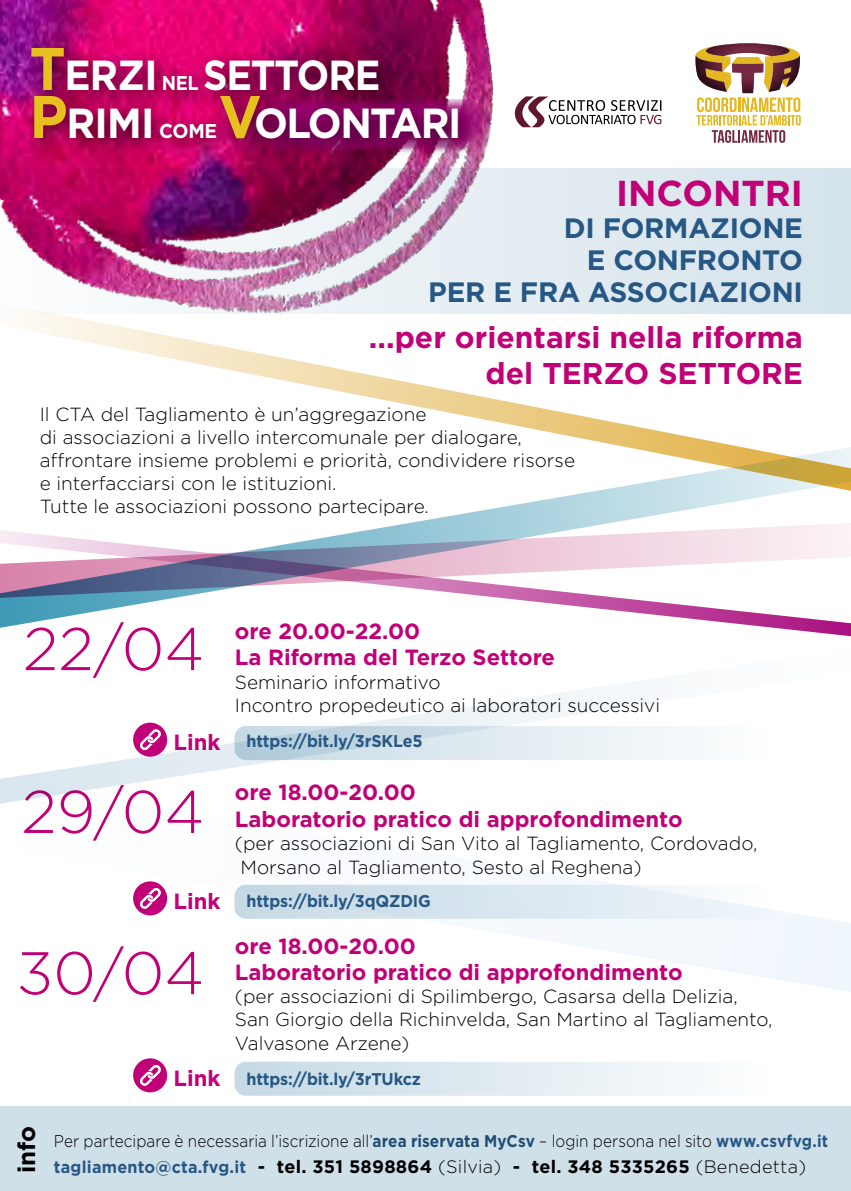
<style>
.page{position:relative;width:851px;height:1191px;background:#fff}
.page>*{position:absolute;margin:0;border:0;box-sizing:border-box;transform-origin:0 0}
.t1{font:300 60px "Gotham";color:#c10077}
.t2{font:700 42px "Gotham";letter-spacing:-.03em;color:#fff;scale:.95 1}
.t3{font:700 42px "Gotham";letter-spacing:-.03em;color:#fff;scale:.93 1}
.t4{font:700 36px "Gotham";color:#c10077}
.t5{font:700 30px "Gotham";color:#c10077}
.t6{font:700 28px "Gotham";letter-spacing:-.01em;color:#275885}
.t7{font:700 24px "Gotham";color:#000}
.t8{font:700 22px "Gotham";color:#c10077}
.t9{font:300 19px "Gotham";color:#000}
.t10{font:700 18px "Gotham";letter-spacing:.015em;color:#000}
.t11{font:300 17px "Gotham";color:#000;scale:.9 1}
.t12{font:700 17px "Gotham";letter-spacing:-.01em;color:#275885;scale:.95 1}
.s1{font-size:60px;color:#e7c01f}
.s2{font-size:20px}
.s3{font-weight:700;color:#214d74}
.s4{font-weight:700;color:#275885}
.s5{font-size:17px;color:#275885}
.s6{font-weight:300}
</style>
<div class="page">
<img style="left:0;top:0;width:569px;height:169px">
<div style="left:0;top:1106px;width:850px;height:85px;background:#d0e0e9"></div>
<div style="left:234px;top:1061px;width:538px;height:34px;background:linear-gradient(to right,#c6dae5,#fefefe);border-radius:11px"></div>
<img style="left:509px;top:88px;width:153px;height:23px">
<svg style="left:509px;top:96px;width:152px;height:31px"></svg>
<div style="left:19px;top:35px;width:463px;height:128px;background:#000;opacity:.75"></div>
<svg style="left:695px;top:43px;width:106px;height:100px"></svg>
<svg style="left:22px;top:314px;width:647px;height:119px"></svg>
<svg style="left:133px;top:877px;width:717px;height:115px"></svg>
<svg style="left:433px;top:433px;width:417px;height:86px"></svg>
<svg style="left:0;top:600px;width:850px;height:37px"></svg>
<svg style="left:0;top:519px;width:850px;height:81px"></svg>
<svg style="left:0;top:684px;width:683px;height:120px"></svg>
<img style="left:0;top:169px;width:850px;height:145px">
<div style="left:133px;top:722px;width:34px;height:34px;background:#c10077;border-radius:50%"></div>
<svg style="left:140px;top:729px;width:21px;height:21px"></svg>
<div style="left:133px;top:881px;width:34px;height:34px;background:#c10077;border-radius:50%"></div>
<svg style="left:140px;top:888px;width:21px;height:21px"></svg>
<div style="left:133px;top:1058px;width:34px;height:34px;background:#c10077;border-radius:50%"></div>
<svg style="left:140px;top:1065px;width:21px;height:21px"></svg>
<p class="t3" style="left:29px;top:51px;width:379px"><span class="s1">T</span>ERZI <span class="s2">NEL</span> SETTORE</p>
<p class="t2" style="left:29px;top:99px;width:456px"><span class="s1">P</span>RIMI <span class="s2">COME</span><span class="s1">V</span>OLONTARI</p>
<p class="t4" style="left:616px;top:172px;width:188px">INCONTRI</p>
<p class="t6" style="left:563px;top:212px;width:241px">DI FORMAZIONE</p>
<p class="t6" style="left:586px;top:244px;width:218px">E CONFRONTO</p>
<p class="t6" style="left:428px;top:276px;width:376px">PER E FRA ASSOCIAZIONI</p>
<p class="t5" style="left:369px;top:320px;width:435px">...per orientarsi nella riforma</p>
<p class="t5" style="left:485px;top:356px;width:319px">del TERZO SETTORE</p>
<p class="t9" style="left:40px;top:404px;width:388px">Il CTA del Tagliamento è un’aggregazione</p>
<p class="t9" style="left:40px;top:427px;width:483px">di associazioni a livello intercomunale per dialogare,</p>
<p class="t9" style="left:40px;top:450px;width:537px">affrontare insieme problemi e priorità, condividere risorse</p>
<p class="t9" style="left:40px;top:473px;width:298px">e interfacciarsi con le istituzioni.</p>
<p class="t9" style="left:40px;top:496px;width:390px">Tutte le associazioni possono partecipare.</p>
<p class="t1" style="left:23px;top:616px;width:183px">22/04</p>
<p class="t8" style="left:173px;top:729px;width:48px">Link</p>
<p class="t1" style="left:21px;top:779px;width:184px">29/04</p>
<p class="t8" style="left:173px;top:888px;width:48px">Link</p>
<p class="t1" style="left:17px;top:940px;width:189px">30/04</p>
<p class="t8" style="left:173px;top:1065px;width:48px">Link</p>
<p class="t8" style="left:235px;top:618px;width:187px">ore 20.00-22.00</p>
<p class="t8" style="left:235px;top:644px;width:322px">La Riforma del Terzo Settore</p>
<p class="t9" style="left:235px;top:672px;width:207px">Seminario informativo</p>
<p class="t9" style="left:235px;top:695px;width:426px">Incontro propedeutico ai laboratori successivi</p>
<p class="t12" style="left:246px;top:731px;width:187px">https://bit.ly/3rSKLe5</p>
<p class="t8" style="left:235px;top:779px;width:182px">ore 18.00-20.00</p>
<p class="t8" style="left:235px;top:806px;width:449px">Laboratorio pratico di approfondimento</p>
<p class="t9" style="left:235px;top:832px;width:524px">(per associazioni di San Vito al Tagliamento, Cordovado,</p>
<p class="t9" style="left:240px;top:856px;width:402px">Morsano al Tagliamento, Sesto al Reghena)</p>
<p class="t12" style="left:246px;top:890px;width:195px">https://bit.ly/3qQZDIG</p>
<p class="t8" style="left:235px;top:933px;width:182px">ore 18.00-20.00</p>
<p class="t8" style="left:235px;top:959px;width:449px">Laboratorio pratico di approfondimento</p>
<p class="t9" style="left:235px;top:986px;width:504px">(per associazioni di Spilimbergo, Casarsa della Delizia,</p>
<p class="t9" style="left:235px;top:1009px;width:539px">San Giorgio della Richinvelda, San Martino al Tagliamento,</p>
<p class="t9" style="left:235px;top:1033px;width:176px">Valvasone Arzene)</p>
<p class="t12" style="left:246px;top:1069px;width:185px">https://bit.ly/3rTUkcz</p>
<p class="t7" style="left:13px;top:1172px;width:49px;rotate:-90deg">info</p>
<p class="t11" style="left:54px;top:1131px;width:861px">Per partecipare è necessaria l’iscrizione all’<span class="s3">area riservata MyCsv</span> – login persona nel sito <span class="s4">www.csvfvg.it</span></p>
<p class="t10" style="left:54px;top:1156px;width:753px"><span class="s5">tagliamento@cta.fvg.it</span> - tel. 351 5898864 <span class="s6">(Silvia)</span> - tel. 348 5335265 <span class="s6">(Benedetta)</span></p>
</div>
